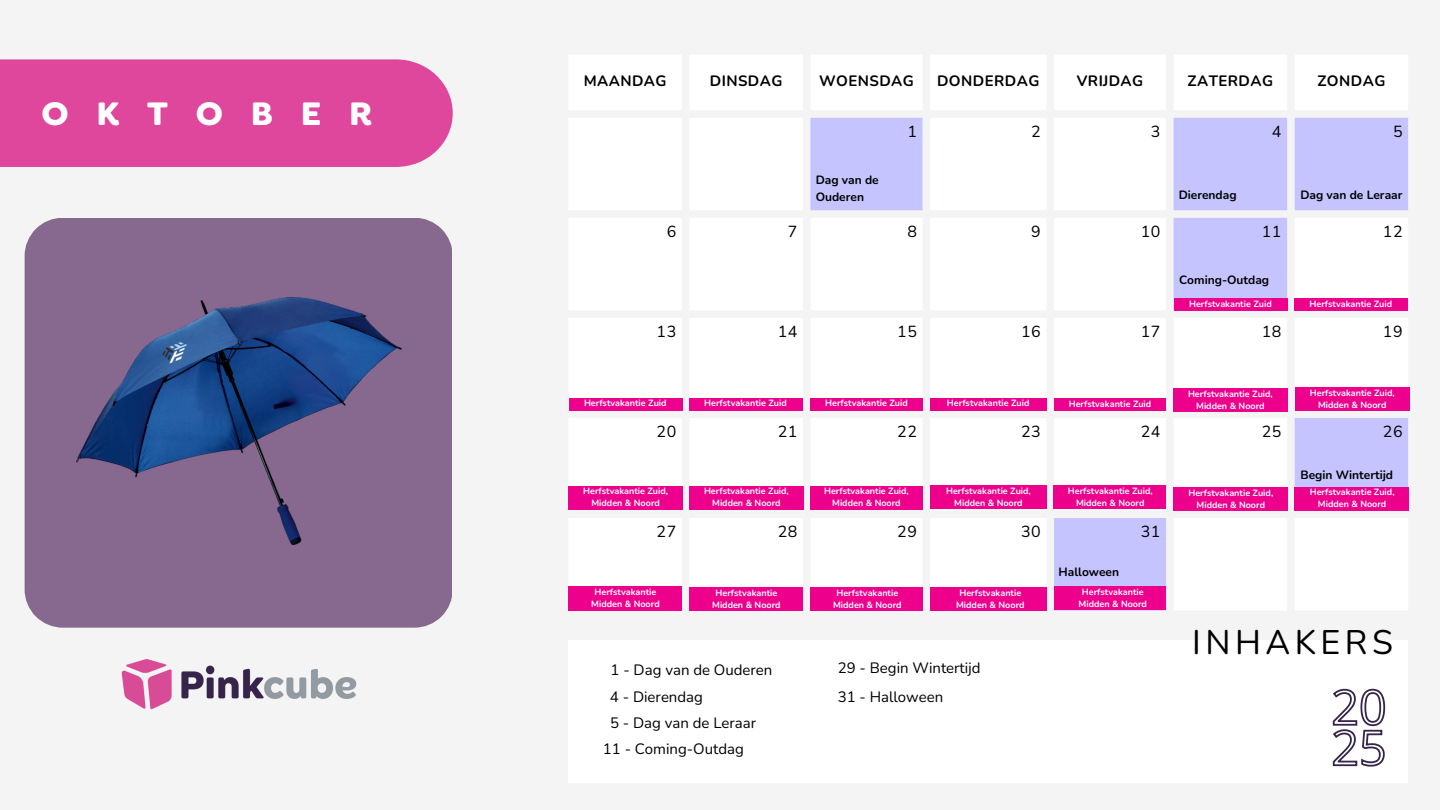
<style>
.page{position:relative;width:1440px;height:810px;background:#f5f4f4}
.page>*{position:absolute;margin:0;border:0;box-sizing:border-box;transform-origin:0 0}
.t1{font:700 34.7px "Goldplay Alt";letter-spacing:.8em;color:#fff}
.t2{font:34px "Nunito";letter-spacing:.135em;color:#000}
.t3{font:16px "Nunito";letter-spacing:.03em;color:#000}
.t4{font:15px "Nunito";color:#000}
.t5{font:700 15px "Nunito";letter-spacing:.03em;color:#000}
.t6{font:700 12px/16.5px "Nunito";color:#000}
.t7{font:700 9px "Nunito";color:#fff}
</style>
<div class="page">
<div style="left:0;top:59px;width:453px;height:108px;background:#de479c"></div>
<svg style="left:568px;top:55px;width:840px;height:556px"></svg>
<svg style="left:810px;top:118px;width:598px;height:493px"></svg>
<div style="left:568px;top:640px;width:840px;height:143px;background:#fff"></div>
<div style="left:1174px;top:498px;width:114px;height:12px;background:#ec008c"></div>
<div style="left:1174px;top:487px;width:114px;height:12px;background:#ec008c"></div>
<div style="left:1294px;top:498px;width:114px;height:12px;background:#ec008c"></div>
<div style="left:1294px;top:487px;width:114px;height:12px;background:#ec008c"></div>
<div style="left:568px;top:598px;width:114px;height:12px;background:#ec008c"></div>
<div style="left:568px;top:587px;width:114px;height:12px;background:#ec008c"></div>
<div style="left:689px;top:598px;width:114px;height:13px;background:#ec008c"></div>
<div style="left:689px;top:587px;width:114px;height:12px;background:#ec008c"></div>
<div style="left:810px;top:598px;width:113px;height:13px;background:#ec008c"></div>
<div style="left:810px;top:587px;width:113px;height:12px;background:#ec008c"></div>
<div style="left:930px;top:598px;width:117px;height:12px;background:#ec008c"></div>
<div style="left:930px;top:587px;width:117px;height:12px;background:#ec008c"></div>
<div style="left:25px;top:218px;width:427px;height:410px;background:#87688f"></div>
<svg style="left:1332px;top:688px;width:54px;height:79px"></svg>
<div style="left:1174px;top:298px;width:114px;height:12px;background:#ec008c"></div>
<div style="left:1294px;top:298px;width:114px;height:12px;background:#ec008c"></div>
<div style="left:569px;top:398px;width:113px;height:12px;background:#ec008c"></div>
<div style="left:689px;top:398px;width:114px;height:12px;background:#ec008c"></div>
<div style="left:811px;top:398px;width:112px;height:12px;background:#ec008c"></div>
<div style="left:930px;top:398px;width:117px;height:12px;background:#ec008c"></div>
<div style="left:1054px;top:399px;width:112px;height:12px;background:#ec008c"></div>
<div style="left:1173px;top:399px;width:115px;height:13px;background:#ec008c"></div>
<div style="left:1173px;top:388px;width:115px;height:12px;background:#ec008c"></div>
<div style="left:1295px;top:399px;width:114px;height:12px;background:#ec008c"></div>
<div style="left:1295px;top:388px;width:114px;height:12px;background:#ec008c"></div>
<div style="left:569px;top:497px;width:114px;height:12px;background:#ec008c"></div>
<div style="left:569px;top:486px;width:114px;height:12px;background:#ec008c"></div>
<div style="left:689px;top:497px;width:115px;height:12px;background:#ec008c"></div>
<div style="left:689px;top:486px;width:115px;height:12px;background:#ec008c"></div>
<div style="left:811px;top:497px;width:112px;height:12px;background:#ec008c"></div>
<div style="left:811px;top:486px;width:112px;height:12px;background:#ec008c"></div>
<div style="left:930px;top:497px;width:117px;height:12px;background:#ec008c"></div>
<div style="left:930px;top:486px;width:117px;height:12px;background:#ec008c"></div>
<div style="left:1053px;top:497px;width:113px;height:12px;background:#ec008c"></div>
<div style="left:1053px;top:486px;width:113px;height:12px;background:#ec008c"></div>
<div style="left:1054px;top:597px;width:112px;height:13px;background:#ec008c"></div>
<div style="left:1054px;top:586px;width:112px;height:12px;background:#ec008c"></div>
<img style="left:76px;top:298px;width:326px;height:247px">
<img style="left:120px;top:660px;width:237px;height:49px">
<p class="t1" style="left:42px;top:90px;width:332px">OKTOBER</p>
<h2 class="t5" style="left:584px;top:71px;width:84px">MAANDAG</h2>
<p class="t5" style="left:710px;top:71px;width:74px">DINSDAG</p>
<p class="t5" style="left:819px;top:71px;width:96px">WOENSDAG</p>
<p class="t5" style="left:937px;top:71px;width:104px">DONDERDAG</p>
<p class="t5" style="left:1077px;top:71px;width:68px">VRIJ DAG</p>
<p class="t5" style="left:1188px;top:71px;width:87px">ZATERDAG</p>
<p class="t5" style="left:1317px;top:71px;width:69px">ZONDAG</p>
<p class="t3" style="left:907px;top:121px;width:11px">1</p>
<p class="t3" style="left:1031px;top:121px;width:11px">2</p>
<p class="t3" style="left:1151px;top:121px;width:11px">3</p>
<p class="t3" style="left:1272px;top:121px;width:11px">4</p>
<p class="t3" style="left:1393px;top:121px;width:11px">5</p>
<h5 class="t6" style="left:816px;top:172px;width:65px">Dag van de<br>Ouderen</h5>
<h5 class="t6" style="left:1179px;top:187px;width:59px">Dierendag</h5>
<p class="t6" style="left:1300px;top:187px;width:104px">Dag van de Leraar</p>
<p class="t3" style="left:667px;top:221px;width:11px">6</p>
<p class="t3" style="left:788px;top:221px;width:11px">7</p>
<p class="t3" style="left:907px;top:221px;width:11px">8</p>
<p class="t3" style="left:1031px;top:221px;width:11px">9</p>
<p class="t3" style="left:1141px;top:221px;width:21px">10</p>
<p class="t3" style="left:1262px;top:221px;width:21px">11</p>
<p class="t3" style="left:1383px;top:221px;width:21px">12</p>
<p class="t6" style="left:1179px;top:272px;width:92px">Coming-Outdag</p>
<p class="t7" style="left:1189px;top:298px;width:84px">Herfstvakantie Zuid</p>
<p class="t7" style="left:1310px;top:298px;width:84px">Herfstvakantie Zuid</p>
<p class="t3" style="left:657px;top:321px;width:21px">13</p>
<p class="t3" style="left:778px;top:321px;width:21px">14</p>
<p class="t3" style="left:897px;top:321px;width:21px">15</p>
<p class="t3" style="left:1021px;top:321px;width:21px">16</p>
<p class="t3" style="left:1141px;top:321px;width:21px">17</p>
<p class="t3" style="left:1262px;top:321px;width:21px">18</p>
<p class="t3" style="left:1383px;top:321px;width:21px">19</p>
<h5 class="t7" style="left:584px;top:397px;width:84px">Herfstvakantie Zuid</h5>
<p class="t7" style="left:704px;top:397px;width:84px">Herfstvakantie Zuid</p>
<p class="t7" style="left:825px;top:397px;width:84px">Herfstvakantie Zuid</p>
<p class="t7" style="left:947px;top:397px;width:84px">Herfstvakantie Zuid</p>
<p class="t7" style="left:1069px;top:398px;width:84px">Herfstvakantie Zuid</p>
<p class="t7" style="left:1188px;top:388px;width:86px">Herfstvakantie Zuid,</p>
<p class="t7" style="left:1196px;top:400px;width:70px">Midden &amp; Noord</p>
<p class="t7" style="left:1310px;top:387px;width:86px">Herfstvakantie Zuid,</p>
<p class="t7" style="left:1318px;top:399px;width:70px">Midden &amp; Noord</p>
<p class="t3" style="left:657px;top:421px;width:21px">20</p>
<p class="t3" style="left:778px;top:421px;width:21px">21</p>
<p class="t3" style="left:897px;top:421px;width:21px">22</p>
<p class="t3" style="left:1021px;top:421px;width:21px">23</p>
<p class="t3" style="left:1141px;top:421px;width:21px">24</p>
<p class="t3" style="left:1262px;top:421px;width:21px">25</p>
<p class="t3" style="left:1383px;top:421px;width:21px">26</p>
<p class="t7" style="left:583px;top:485px;width:86px">Herfstvakantie Zuid,</p>
<p class="t7" style="left:591px;top:497px;width:70px">Midden &amp; Noord</p>
<h5 class="t7" style="left:704px;top:485px;width:86px">Herfstvakantie Zuid,</h5>
<p class="t7" style="left:712px;top:497px;width:70px">Midden &amp; Noord</p>
<p class="t7" style="left:824px;top:485px;width:86px">Herfstvakantie Zuid,</p>
<p class="t7" style="left:832px;top:497px;width:70px">Midden &amp; Noord</p>
<p class="t7" style="left:946px;top:485px;width:86px">Herfstvakantie Zuid,</p>
<h3 class="t7" style="left:954px;top:497px;width:70px">Midden &amp; Noord</h3>
<h4 class="t7" style="left:1068px;top:485px;width:86px">Herfstvakantie Zuid,</h4>
<h4 class="t7" style="left:1076px;top:497px;width:70px">Midden &amp; Noord</h4>
<p class="t3" style="left:657px;top:521px;width:21px">27</p>
<p class="t3" style="left:778px;top:521px;width:21px">28</p>
<p class="t3" style="left:897px;top:521px;width:21px">29</p>
<p class="t3" style="left:1021px;top:521px;width:21px">30</p>
<p class="t3" style="left:1141px;top:521px;width:21px">31</p>
<p class="t7" style="left:595px;top:586px;width:63px">Herfstvakantie</p>
<p class="t7" style="left:591px;top:598px;width:70px">Midden &amp; Noord</p>
<p class="t7" style="left:716px;top:586px;width:63px">Herfstvakantie</p>
<p class="t7" style="left:712px;top:598px;width:70px">Midden &amp; Noord</p>
<p class="t4" style="left:611px;top:660px;width:163px">1 - Dag van de Ouderen</p>
<p class="t4" style="left:610px;top:687px;width:94px">4 - Dierendag</p>
<h4 class="t4" style="left:610px;top:713px;width:148px">5 - Dag van de Leraar</h4>
<p class="t4" style="left:603px;top:739px;width:143px">11 - Coming-Outdag</p>
<p class="t7" style="left:836px;top:586px;width:63px">Herfstvakantie</p>
<p class="t7" style="left:833px;top:598px;width:70px">Midden &amp; Noord</p>
<p class="t7" style="left:959px;top:587px;width:63px">Herfstvakantie</p>
<p class="t7" style="left:956px;top:599px;width:70px">Midden &amp; Noord</p>
<p class="t4" style="left:838px;top:657px;width:144px">29 - Begin Wintertijd</p>
<p class="t4" style="left:838px;top:687px;width:107px">31 - Halloween</p>
<h5 class="t6" style="left:1059px;top:564px;width:62px">Halloween</h5>
<h4 class="t7" style="left:1082px;top:586px;width:63px">Herfstvakantie</h4>
<h4 class="t7" style="left:1079px;top:598px;width:70px">Midden &amp; Noord</h4>
<p class="t7" style="left:1188px;top:486px;width:86px">Herfstvakantie Zuid,</p>
<p class="t7" style="left:1197px;top:498px;width:70px">Midden &amp; Noord</p>
<h5 class="t6" style="left:1301px;top:466px;width:94px">Begin Wintertijd</h5>
<p class="t7" style="left:1310px;top:485px;width:86px">Herfstvakantie Zuid,</p>
<p class="t7" style="left:1318px;top:497px;width:70px">Midden &amp; Noord</p>
<p class="t2" style="left:1192px;top:620px;width:202px">INHAKERS</p>
</div>
